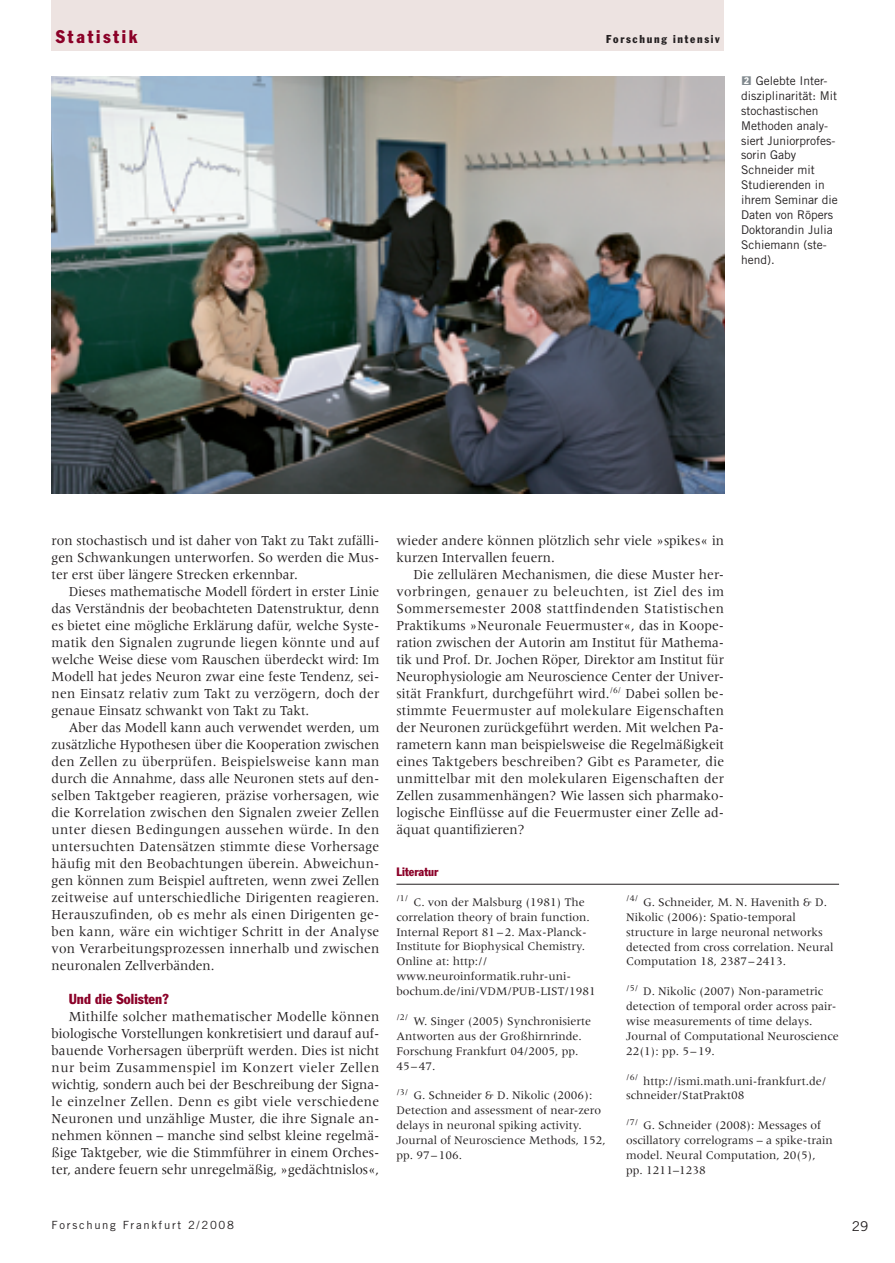
<style>
.page{position:relative;width:895px;height:1263px;background:#fff}
.page>*{position:absolute;margin:0;border:0;box-sizing:border-box;transform-origin:0 0}
.t1{font:condensed 18px "Franklin Gothic";letter-spacing:.15em;color:#8b0128}
.t2{font:14.25px/17px "Meridien";color:#231f20;text-align:justify;scale:.95 1}
.t3{font:condensed 14.25px "Franklin Gothic";letter-spacing:.005em;color:#8b0128}
.t4{font:13.5px "Trade Gothic";color:#231f20}
.t5{font:12px/14.9px "Meridien";color:#231f20}
.t6{font:12px/14.9px "Trade Gothic";color:#231f20}
.t7{font:condensed 12px "Franklin Gothic";color:#8b0128}
.t8{font:11.25px "Trade Gothic";letter-spacing:.15em;color:#231f20}
.t9{font:condensed 11.25px "Franklin Gothic";letter-spacing:.15em;color:#231f20}
.s1{font-family:"Gothic Ziff";font-weight:500;color:#81898e}
</style>
<div class="page">
<div style="left:52px;top:0;width:671px;height:51px;background:#ede3e1"></div>
<img style="left:52px;top:77px;width:671px;height:416px">
<hr style="left:396px;top:883px;width:442px;height:1px;background:#231f20">
<p class="t1" style="left:56px;top:30px;width:83px">Statistik</p>
<p class="t9" style="left:606px;top:35px;width:115px">Forschung intensiv</p>
<p class="t6" style="left:740px;top:74px;width:98px"><span class="s1">2</span> Gelebte Inter&shy;disziplinarität: Mit stochastischen<br>Methoden analy&shy;siert Juniorprofes&shy;sorin Gaby<br>Schneider mit<br>Studierenden in ihrem Seminar die<br>Daten von Röpers<br>Doktorandin Julia<br>Schiemann (ste&shy;hend).</p>
<p class="t2" style="left:52px;top:533px;width:346px">ron stochastisch und ist daher von Takt zu Takt zufälli&shy;gen Schwankungen unterworfen. So werden die Mus&shy;ter erst über längere Strecken erkennbar.</p>
<p class="t2" style="left:52px;top:584px;width:346px;text-indent:17px">Dieses mathematische Modell fördert in erster Linie das Verständnis der beobachteten Datenstruktur, denn es bietet eine mögliche Erklärung dafür, welche Syste&shy;matik den Signalen zugrunde liegen könnte und auf welche Weise diese vom Rauschen überdeckt wird: Im Modell hat jedes Neuron zwar eine feste Tendenz, sei&shy;nen Einsatz relativ zum Takt zu verzögern, doch der genaue Einsatz schwankt von Takt zu Takt.</p>
<p class="t2" style="left:52px;top:720px;width:346px;text-indent:17px">Aber das Modell kann auch verwendet werden, um zusätzliche Hypothesen über die Kooperation zwischen den Zellen zu überprüfen. Beispielsweise kann man durch die Annahme, dass alle Neuronen stets auf den&shy;selben Taktgeber reagieren, präzise vorhersagen, wie die Korrelation zwischen den Signalen zweier Zellen unter diesen Bedingungen aussehen würde. In den untersuchten Datensätzen stimmte diese Vorhersage häufig mit den Beobachtungen überein. Abweichun&shy;gen können zum Beispiel auftreten, wenn zwei Zellen zeitweise auf unterschiedliche Dirigenten reagieren.<br>Herauszufinden, ob es mehr als einen Dirigenten ge&shy;ben kann, wäre ein wichtiger Schritt in der Analyse von Verarbeitungsprozessen innerhalb und zwischen neuronalen Zellverbänden.</p>
<p class="t3" style="left:69px;top:993px;width:102px">Und die Solisten?</p>
<p class="t2" style="left:52px;top:1009px;width:346px;text-indent:17px">Mithilfe solcher mathematischer Modelle können biologische Vorstellungen konkretisiert und darauf auf&shy;bauende Vorhersagen überprüft werden. Dies ist nicht nur beim Zusammenspiel im Konzert vieler Zellen wichtig, sondern auch bei der Beschreibung der Signa&shy;le einzelner Zellen. Denn es gibt viele verschiedene Neuronen und unzählige Muster, die ihre Signale an&shy;nehmen können – manche sind selbst kleine regelmä&shy;ßige Taktgeber, wie die Stimmführer in einem Orches&shy;ter, andere feuern sehr unregelmäßig, »gedächtnislos«,</p>
<p class="t2" style="left:396px;top:533px;width:346px">wieder andere können plötzlich sehr viele »spikes« in kurzen Intervallen feuern.</p>
<p class="t2" style="left:396px;top:567px;width:346px;text-indent:17px">Die zellulären Mechanismen, die diese Muster her&shy;vorbringen, genauer zu beleuchten, ist Ziel des im Sommersemester 2008 stattfindenden Statistischen Praktikums »Neuronale Feuermuster«, das in Koope&shy;ration zwischen der Autorin am Institut für Mathema&shy;tik und Prof. Dr. Jochen Röper, Direktor am Institut für Neurophysiologie am Neuroscience Center der Univer&shy;sität Frankfurt, durchgeführt wird.<sup>/6/</sup> Dabei sollen be&shy;stimmte Feuermuster auf molekulare Eigenschaften der Neuronen zurückgeführt werden. Mit welchen Pa&shy;rametern kann man beispielsweise die Regelmäßigkeit eines Taktgebers beschreiben? Gibt es Parameter, die unmittelbar mit den molekularen Eigenschaften der Zellen zusammenhängen? Wie lassen sich pharmako&shy;logische Einflüsse auf die Feuermuster einer Zelle ad&shy;äquat quantifizieren?</p>
<p class="t7" style="left:396px;top:867px;width:43px">Literatur</p>
<p class="t5" style="left:396px;top:895px;width:201px"><sup>/1/</sup> C. von der Malsburg (1981) The correlation theory of brain function.<br>Internal Report 81 – 2. Max-Planck-Institute for Biophysical Chemistry.<br>Online at: http:// www.neuroinformatik.ruhr-uni&shy;bochum.de/ini/VDM/PUB-LIST/ 1981</p>
<p class="t5" style="left:396px;top:1014px;width:196px"><sup>/2/</sup> W. Singer (2005) Synchronisierte<br>Antworten aus der Großhirnrinde.<br>Forschung Frankfurt 04/2005, pp.<br>45 – 47.</p>
<p class="t5" style="left:396px;top:1089px;width:211px"><sup>/3/</sup> G. Schneider &amp; D. Nikolic (2006):<br>Detection and assessment of near-zero delays in neuronal spiking activity.<br>Journal of Neuroscience Methods, 152, pp. 97 – 106.</p>
<p class="t5" style="left:626px;top:895px;width:209px"><sup>/4/</sup> G. Schneider, M. N. Havenith &amp; D.<br>Nikolic (2006): Spatio-temporal structure in large neuronal networks detected from cross correlation. Neural Computation 18, 2387 – 2413.</p>
<p class="t5" style="left:626px;top:985px;width:214px"><sup>/5/</sup> D. Nikolic (2007) Non-parametric detection of temporal order across pair&shy;wise measurements of time delays.<br>Journal of Computational Neuroscience 22(1): pp. 5 – 19.</p>
<p class="t5" style="left:626px;top:1074px;width:201px"><sup>/6/</sup> http://ismi.math.uni-frankfurt.de/ schneider/StatPrakt08</p>
<p class="t5" style="left:626px;top:1118px;width:208px"><sup>/7/</sup> G. Schneider (2008): Messages of oscillatory correlograms – a spike-train model. Neural Computation, 20(5), pp. 1211–1238</p>
<p class="t8" style="left:52px;top:1221px;width:184px">Forschung Frankfurt 2/2008</p>
<p class="t4" style="left:851px;top:1221px;width:18px">29</p>
</div>
